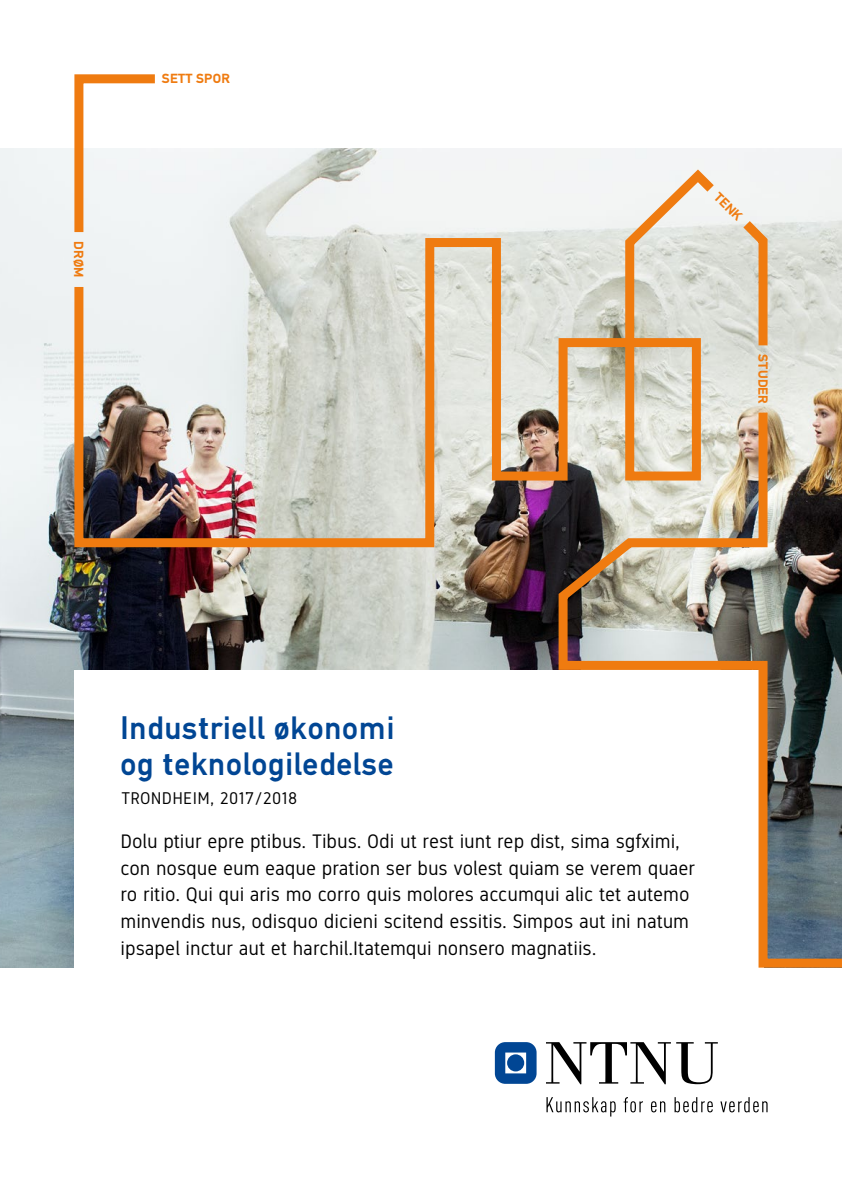
<style>
.page{position:relative;width:842px;height:1191px;background:#fff}
.page>*{position:absolute;margin:0;border:0;box-sizing:border-box;transform-origin:0 0}
.t1{font:32px/36px "NTNU DIN bold";letter-spacing:.02em;color:#014694}
.t2{font:19.6px/26.7px "NTNU DIN Regular";color:#000}
.t3{font:17px "NTNU DIN Regular";letter-spacing:.02em;color:#000}
.t4{font:13px "NTNU DIN black";letter-spacing:.02em;color:#ef7b10}
</style>
<div class="page">
<img style="left:0;top:149px;width:842px;height:818px">
<svg style="left:546px;top:1097px;width:70px;height:19px"></svg>
<svg style="left:624px;top:1097px;width:19px;height:15px"></svg>
<svg style="left:651px;top:1101px;width:14px;height:11px"></svg>
<svg style="left:674px;top:1097px;width:39px;height:15px"></svg>
<svg style="left:720px;top:1097px;width:47px;height:15px"></svg>
<svg style="left:495px;top:1042px;width:42px;height:41px"></svg>
<div style="left:507px;top:1054px;width:17px;height:17px;background:#014694;border-radius:50%"></div>
<svg style="left:546px;top:1042px;width:172px;height:42px"></svg>
<div style="left:74px;top:670px;width:690px;height:311px;background:#fff"></div>
<svg style="left:70px;top:74px;width:94px;height:89px"></svg>
<svg style="left:70px;top:163px;width:653px;height:389px"></svg>
<svg style="left:734px;top:211px;width:38px;height:143px"></svg>
<img style="left:554px;top:403px;width:288px;height:565px">
<p class="t4" style="left:86px;top:241px;width:38px;rotate:90deg">DRØM</p>
<p class="t4" style="left:162px;top:71px;width:69px">SETT SPOR</p>
<p class="t4" style="left:722px;top:189px;width:35px;rotate:45deg">TENK</p>
<p class="t4" style="left:771px;top:354px;width:51px;rotate:90deg">STUDER</p>
<h1 class="t1" style="left:120px;top:710px;width:275px">Industriell økonomi og teknologiledelse</h1>
<p class="t3" style="left:121px;top:788px;width:177px">TRONDHEIM, 2017/2018</p>
<p class="t2" style="left:120px;top:827px;width:576px">Dolu ptiur epre ptibus. Tibus. Odi ut rest iunt rep dist, sima sgfximi, con nosque eum eaque pration ser bus volest quiam se verem quaer ro ritio. Qui qui aris mo corro quis molores accumqui alic tet autemo minvendis nus, odisquo dicieni scitend essitis. Simpos aut ini natum ipsapel inctur aut et harchil.Itatemqui nonsero magnatiis.</p>
</div>
